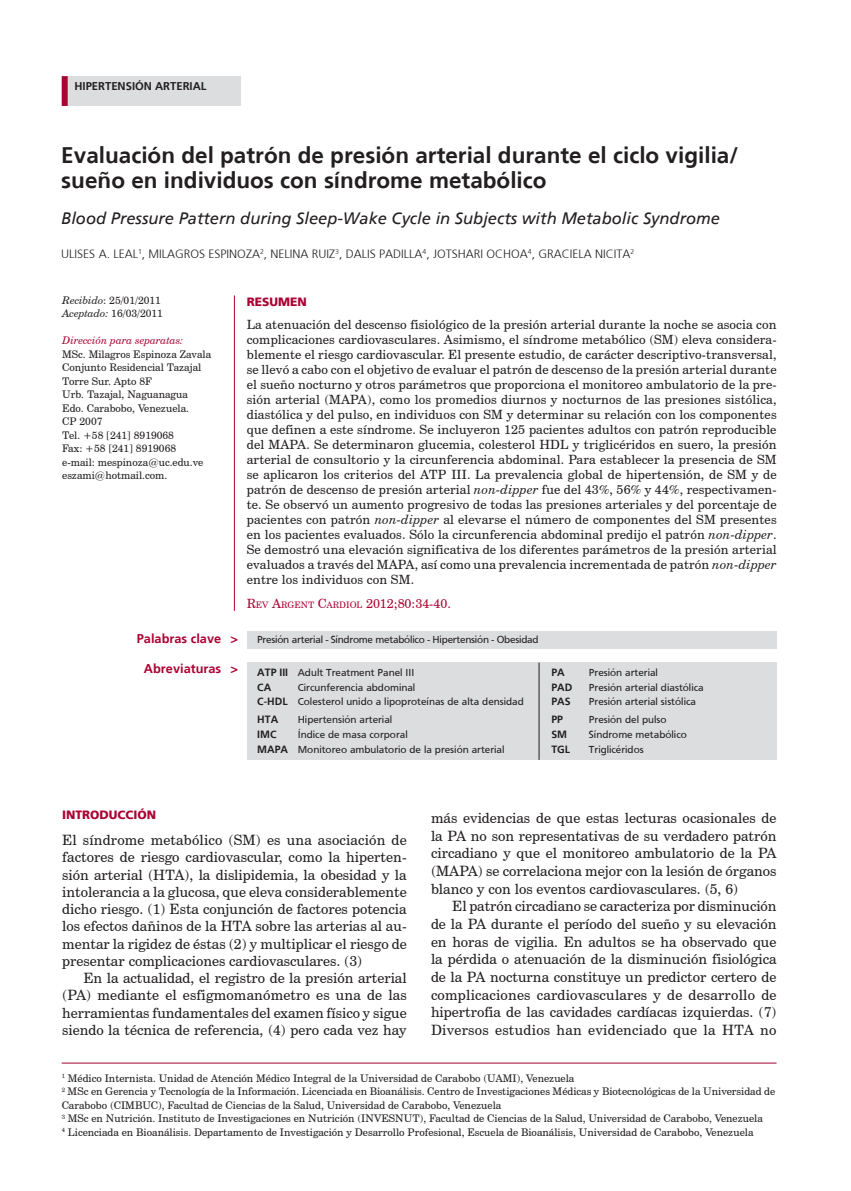
<style>
.page{position:relative;width:851px;height:1191px;background:#fff}
.page>*{position:absolute;margin:0;border:0;box-sizing:border-box;transform-origin:0 0}
.titulo{font:700 22.5px/25.5px "Frutiger";color:#231f20}
.Titulo_Inglés{font:italic 16.5px "Frutiger";color:#231f20}
.texto{font:14.25px/17.7px "Century Schoolbook BT";color:#231f20;text-align:justify}
.texto1{font:14.25px/17.2px "Century Schoolbook BT";color:#231f20;text-align:justify}
.resumen{font:12.75px/15px "Century Schoolbook BT";letter-spacing:.01em;color:#231f20;text-align:justify}
.pie_resumen{font:12.75px "Century Schoolbook BT";color:#ab0333}
.pal_clave{font:700 12.75px "Frutiger";color:#ab0333}
.autor{font:300 12px "Frutiger";color:#231f20}
.subtit{font:900 12px "Frutiger";color:#ab0333}
.seccion{font:700 11.25px "Frutiger";color:#231f20}
.pie{font:10.5px/13.5px "Century Schoolbook BT";color:#231f20}
.abreviat{font:10.5px "Frutiger";color:#231f20}
.pie_resumen-2{font:10.5px "Frutiger";letter-spacing:-.02em;color:#231f20}
.pie-2{font:italic 10.5px "Century Schoolbook BT";color:#ab0333}
.abreviat-2{font:700 10.5px "Frutiger";color:#231f20}
.s1{font-style:italic}
.s2{font-size:8.85px}
.s3{font-weight:700}
</style>
<div class="page">
<div style="left:247px;top:662px;width:529px;height:98px;background:#dcdddf"></div>
<div style="left:247px;top:631px;width:529px;height:17px;background:#dcdddf"></div>
<div style="left:62px;top:76px;width:178px;height:30px;background:#dcdddf"></div>
<hr style="left:234px;top:295px;width:1px;height:316px;background:#ab0333">
<div style="left:62px;top:76px;width:6px;height:30px;background:#ab0333"></div>
<hr style="left:62px;top:1062px;width:714px;height:1px;background:#ab0333">
<hr style="left:538px;top:662px;width:1px;height:98px;background:#231f20">
<p class="seccion" style="left:74px;top:79px;width:133px">HIPERTENSIÓN ARTERIAL</p>
<p class="titulo" style="left:61px;top:142px;width:678px">Evaluación del patrón de presión arterial durante el ciclo vigilia/ sueño en individuos con síndrome metabólico</p>
<p class="Titulo_Inglés" style="left:61px;top:208px;width:660px">Blood Pressure Pattern during Sleep-Wake Cycle in Subjects with Metabolic Syndrome</p>
<p class="autor" style="left:61px;top:247px;width:574px">ULISES A. LEAL<sup>1</sup>, MILAGROS ESPINOZA<sup>2</sup>, NELINA RUIZ<sup>3</sup>, DALIS PADILLA<sup>4</sup>, JOTSHARI OCHOA<sup>4</sup>, GRACIELA NICITA<sup>2</sup></p>
<p class="pie" style="left:62px;top:293px;width:100px"><span class="s1">Recibido</span>: 25/01/2011</p>
<p class="pie" style="left:62px;top:306px;width:102px"><span class="s1">Aceptado:</span> 16/03/2011</p>
<p class="pie-2" style="left:62px;top:334px;width:123px">Dirección para separatas:</p>
<p class="pie" style="left:62px;top:347px;width:150px">MSc. Milagros Espinoza Zavala</p>
<p class="pie" style="left:62px;top:360px;width:141px">Conjunto Residencial Tazajal</p>
<p class="pie" style="left:62px;top:374px;width:91px">Torre Sur. Apto 8F</p>
<p class="pie" style="left:62px;top:387px;width:127px">Urb. Tazajal, Naguanagua</p>
<p class="pie" style="left:62px;top:401px;width:128px">Edo. Carabobo, Venezuela.</p>
<p class="pie" style="left:62px;top:414px;width:42px">CP 2007</p>
<p class="pie" style="left:62px;top:428px;width:113px">Tel. +58 [241] 8919068</p>
<p class="pie" style="left:62px;top:441px;width:115px">Fax: +58 [241] 8919068</p>
<p class="pie" style="left:62px;top:455px;width:143px">e-mail: mespinoza@uc.edu.ve</p>
<p class="pie" style="left:62px;top:468px;width:107px">eszami@hotmail.com.</p>
<p class="subtit" style="left:247px;top:294px;width:61px">RESUMEN</p>
<p class="resumen" style="left:247px;top:317px;width:531px">La atenuación del descenso fisiológico de la presión arterial durante la noche se asocia con complicaciones cardiovasculares. Asimismo, el síndrome metabólico (SM) eleva considera&shy;blemente el riesgo cardiovascular. El presente estudio, de carácter descriptivo-transversal, se llevó a cabo con el objetivo de evaluar el patrón de descenso de la presión arterial durante el sueño nocturno y otros parámetros que proporciona el monitoreo ambulatorio de la pre&shy;sión arterial (MAPA), como los promedios diurnos y nocturnos de las presiones sistólica, diastólica y del pulso, en individuos con SM y determinar su relación con los componentes que definen a este síndrome. Se incluyeron 125 pacientes adultos con patrón reproducible del MAPA. Se determinaron glucemia, colesterol HDL y triglicéridos en suero, la presión arterial de consultorio y la circunferencia abdominal. Para establecer la presencia de SM se aplicaron los criterios del ATP III. La prevalencia global de hipertensión, de SM y de patrón de descenso de presión arterial <span class="s1">non-dipper</span> fue del 43%, 56% y 44%, respectivamen&shy;te. Se observó un aumento progresivo de todas las presiones arteriales y del porcentaje de pacientes con patrón <span class="s1">non-dipper</span> al elevarse el número de componentes del SM presentes en los pacientes evaluados. Sólo la circunferencia abdominal predijo el patrón <span class="s1">non-dipper</span>.<br>Se demostró una elevación significativa de los diferentes parámetros de la presión arterial evaluados a través del MAPA, así como una prevalencia incrementada de patrón <span class="s1">non-dipper </span>entre los individuos con SM.</p>
<p class="pie_resumen" style="left:247px;top:595px;width:206px">R<span class="s2">EV</span> A<span class="s2">RGENT</span> C<span class="s2">ARDIOL</span> 2012;80:34-40.</p>
<p class="pie_resumen-2" style="left:257px;top:633px;width:283px">Presión arterial - Síndrome metabólico - Hipertensión - Obesidad</p>
<p class="abreviat" style="left:257px;top:666px;width:158px"><span class="s3">ATP III</span> Adult Treatment Panel III</p>
<p class="abreviat-2" style="left:551px;top:666px;width:15px">PA</p>
<p class="abreviat" style="left:589px;top:666px;width:71px">Presión arterial</p>
<p class="abreviat-2" style="left:257px;top:680px;width:15px">CA</p>
<p class="abreviat" style="left:298px;top:681px;width:119px">Circunferencia abdominal</p>
<p class="abreviat-2" style="left:551px;top:680px;width:23px">PAD</p>
<p class="abreviat" style="left:589px;top:681px;width:116px">Presión arterial diastólica</p>
<p class="abreviat" style="left:257px;top:696px;width:268px"><span class="s3">C-HDL</span> Colesterol unido a lipoproteínas de alta densidad</p>
<p class="abreviat-2" style="left:551px;top:695px;width:21px">PAS</p>
<p class="abreviat" style="left:589px;top:696px;width:109px">Presión arterial sistólica</p>
<p class="abreviat-2" style="left:257px;top:713px;width:22px">HTA</p>
<p class="abreviat" style="left:298px;top:713px;width:96px">Hipertensión arterial</p>
<p class="abreviat-2" style="left:551px;top:713px;width:13px">PP</p>
<p class="abreviat" style="left:589px;top:713px;width:79px">Presión del pulso</p>
<p class="abreviat-2" style="left:257px;top:728px;width:21px">IMC</p>
<p class="abreviat" style="left:298px;top:728px;width:111px">Índice de masa corporal</p>
<p class="abreviat-2" style="left:551px;top:728px;width:17px">SM</p>
<p class="abreviat" style="left:589px;top:728px;width:99px">Síndrome metabólico</p>
<p class="abreviat" style="left:257px;top:743px;width:249px"><span class="s3">MAPA</span> Monitoreo ambulatorio de la presión arterial</p>
<p class="abreviat-2" style="left:551px;top:743px;width:20px">TGL</p>
<p class="abreviat" style="left:589px;top:743px;width:56px">Triglicéridos</p>
<p class="pal_clave" style="left:137px;top:631px;width:103px">Palabras clave &gt;</p>
<p class="pal_clave" style="left:144px;top:661px;width:96px">Abreviaturas &gt;</p>
<p class="subtit" style="left:62px;top:808px;width:96px">INTRODUCCIÓN</p>
<p class="texto1" style="left:62px;top:831px;width:346px">El síndrome metabólico (SM) es una asociación de factores de riesgo cardiovascular, como la hiperten&shy;sión arterial (HTA), la dislipidemia, la obesidad y la intolerancia a la glucosa, que eleva considerablemente dicho riesgo. (1) Esta conjunción de factores potencia los efectos dañinos de la HTA sobre las arterias al au&shy;mentar la rigidez de éstas (2) y multiplicar el riesgo de presentar complicaciones cardiovasculares. (3)</p>
<p class="texto" style="left:62px;top:969px;width:346px;line-height:17.2px;text-indent:21px">En la actualidad, el registro de la presión arterial (PA) mediante el esfigmomanómetro es una de las herramientas fundamentales del examen físico y sigue siendo la técnica de referencia, (4) pero cada vez hay</p>
<p class="texto" style="left:431px;top:809px;width:347px">más evidencias de que estas lecturas ocasionales de la PA no son representativas de su verdadero patrón circadiano y que el monitoreo ambulatorio de la PA (MAPA) se correlaciona mejor con la lesión de órganos blanco y con los eventos cardiovasculares. (5, 6)</p>
<p class="texto" style="left:431px;top:897px;width:347px;text-indent:21px">El patrón circadiano se caracteriza por disminución de la PA durante el período del sueño y su elevación en horas de vigilia. En adultos se ha observado que la pérdida o atenuación de la disminución fisiológica de la PA nocturna constituye un predictor certero de complicaciones cardiovasculares y de desarrollo de hipertrofia de las cavidades cardíacas izquierdas. (7)<br>Diversos estudios han evidenciado que la HTA no</p>
<p class="pie" style="left:62px;top:1071px;width:514px"><sup>1</sup> Médico Internista. Unidad de Atención Médico Integral de la Universidad de Carabobo (UAMI), Venezuela</p>
<p class="pie" style="left:62px;top:1084px;width:715px"><sup>2</sup> MSc en Gerencia y Tecnología de la Información. Licenciada en Bioanálisis. Centro de Investigaciones Médicas y Biotecnológicas de la Universidad de<br>Carabobo (CIMBUC), Facultad de Ciencias de la Salud, Universidad de Carabobo, Venezuela</p>
<p class="pie" style="left:62px;top:1111px;width:702px"><sup>3</sup> MSc en Nutrición. Instituto de Investigaciones en Nutrición (INVESNUT), Facultad de Ciencias de la Salud, Universidad de Carabobo, Venezuela</p>
<p class="pie" style="left:62px;top:1125px;width:693px"><sup>4</sup> Licenciada en Bioanálisis. Departamento de Investigación y Desarrollo Profesional, Escuela de Bioanálisis, Universidad de Carabobo, Venezuela</p>
</div>
